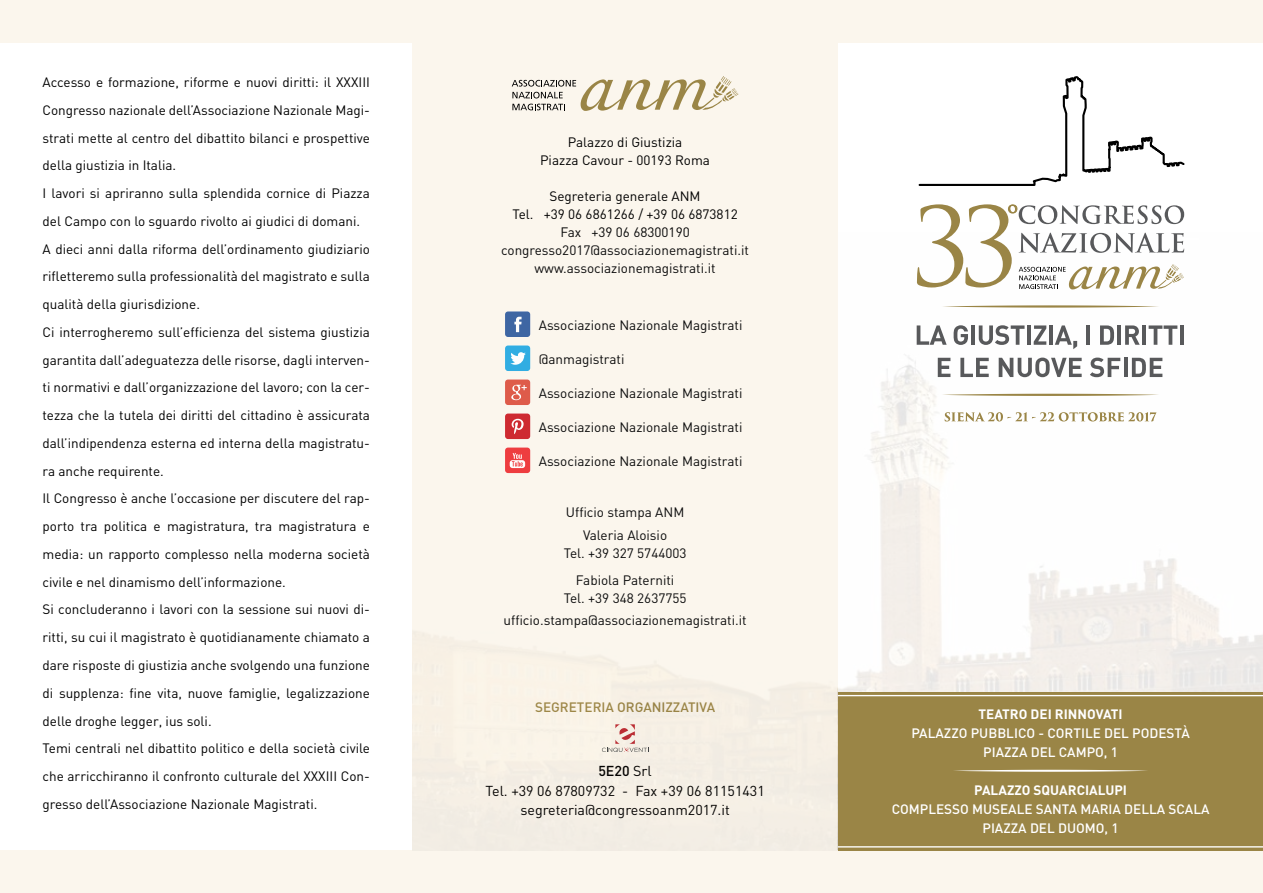
<style>
.page{position:relative;width:1263px;height:893px;background:#fff}
.page>*{position:absolute;margin:0;border:0;box-sizing:border-box;transform-origin:0 0}
.t1{font:14.25px/19.5px "DIN";color:#000;text-align:center}
.t2{font:13.5px/27.8px "DIN";color:#000;text-align:center}
.t3{font:500 13.5px/18.9px "DIN";color:#fff;text-align:center}
.t4{font:700 13.5px "DIN";color:#fff}
.t5{font:500 13.5px "DIN";color:#9a8546}
.s1{font-weight:500}
</style>
<div class="page">
<div style="left:412px;top:0;width:426px;height:893px;background:#fbf6ed"></div>
<img style="left:412px;top:248px;width:851px;height:602px">
<div style="left:0;top:850px;width:1263px;height:43px;background:#fbf6ed"></div>
<div style="left:0;top:0;width:1263px;height:43px;background:#fbf6ed"></div>
<svg style="left:602px;top:724px;width:47px;height:28px"></svg>
<svg style="left:505px;top:311px;width:25px;height:26px"></svg>
<svg style="left:505px;top:345px;width:25px;height:26px"></svg>
<svg style="left:505px;top:379px;width:25px;height:26px"></svg>
<svg style="left:505px;top:414px;width:25px;height:25px"></svg>
<svg style="left:505px;top:448px;width:25px;height:25px"></svg>
<svg style="left:512px;top:76px;width:226px;height:35px"></svg>
<svg style="left:917px;top:325px;width:30px;height:20px"></svg>
<svg style="left:953px;top:325px;width:15px;height:20px"></svg>
<hr style="left:971px;top:325px;width:4px;height:20px;background:#58595b">
<svg style="left:979px;top:325px;width:45px;height:20px"></svg>
<hr style="left:1027px;top:325px;width:4px;height:20px;background:#58595b">
<svg style="left:1034px;top:325px;width:12px;height:20px"></svg>
<hr style="left:1049px;top:325px;width:4px;height:20px;background:#58595b">
<svg style="left:1055px;top:325px;width:22px;height:24px"></svg>
<hr style="left:1086px;top:325px;width:4px;height:20px;background:#58595b">
<svg style="left:1100px;top:325px;width:14px;height:20px"></svg>
<hr style="left:1117px;top:325px;width:4px;height:20px;background:#58595b">
<svg style="left:1125px;top:325px;width:15px;height:20px"></svg>
<hr style="left:1142px;top:325px;width:4px;height:20px;background:#58595b">
<svg style="left:1148px;top:325px;width:29px;height:20px"></svg>
<hr style="left:1180px;top:325px;width:4px;height:20px;background:#58595b">
<svg style="left:938px;top:358px;width:12px;height:19px"></svg>
<svg style="left:960px;top:358px;width:29px;height:19px"></svg>
<svg style="left:999px;top:358px;width:83px;height:19px"></svg>
<svg style="left:1090px;top:358px;width:30px;height:19px"></svg>
<svg style="left:1123px;top:358px;width:4px;height:19px"></svg>
<svg style="left:1132px;top:358px;width:30px;height:19px"></svg>
<svg style="left:942px;top:305px;width:217px;height:3px"></svg>
<svg style="left:942px;top:394px;width:217px;height:2px"></svg>
<svg style="left:945px;top:412px;width:211px;height:9px"></svg>
<svg style="left:918px;top:76px;width:267px;height:110px"></svg>
<svg style="left:917px;top:204px;width:267px;height:85px"></svg>
<div style="left:838px;top:692px;width:425px;height:159px;background:#9a8546"></div>
<hr style="left:838px;top:695px;width:425px;height:1px;background:#fff">
<hr style="left:838px;top:846px;width:425px;height:1px;background:#fff">
<svg style="left:954px;top:770px;width:193px;height:2px"></svg>
<p class="t2" style="left:43px;top:68px;width:329px;text-align:left">Accesso e formazione, riforme e nuovi diritti: il XXXIII Congresso nazionale dell’Associazione Nazionale Magi&shy;strati mette al centro del dibattito bilanci e prospettive della giustizia in Italia.<br>I lavori si apriranno sulla splendida cornice di Piazza del Campo con lo sguardo rivolto ai giudici di domani.<br>A dieci anni dalla riforma dell’ordinamento giudiziario rifletteremo sulla professionalità del magistrato e sulla qualità della giurisdizione.<br>Ci interrogheremo sull’efficienza del sistema giustizia garantita dall’adeguatezza delle risorse, dagli interven&shy;ti normativi e dall’organizzazione del lavoro; con la cer&shy;tezza che la tutela dei diritti del cittadino è assicurata dall’indipendenza esterna ed interna della magistratu&shy;ra anche requirente.<br>Il Congresso è anche l’occasione per discutere del rap&shy;porto tra politica e magistratura, tra magistratura e media: un rapporto complesso nella moderna società civile e nel dinamismo dell’informazione.<br>Si concluderanno i lavori con la sessione sui nuovi di&shy;ritti, su cui il magistrato è quotidianamente chiamato a dare risposte di giustizia anche svolgendo una funzione di supplenza: fine vita, nuove famiglie, legalizzazione delle droghe legger, ius soli.<br>Temi centrali nel dibattito politico e della società civile che arricchiranno il confronto culturale del XXXIII Con&shy;gresso dell’Associazione Nazionale Magistrati.</p>
<p class="t2" style="left:540px;top:133px;width:171px;line-height:18px">Palazzo di Giustizia<br>Piazza Cavour - 00193 Roma</p>
<p class="t2" style="left:501px;top:187px;width:249px;line-height:18px">Segreteria generale ANM<br>Tel. +39 06 6861266 / +39 06 6873812<br>Fax +39 06 68300190 congresso2017@associazionemagistrati.it www.associazionemagistrati.it</p>
<p class="t2" style="left:539px;top:311px;width:205px">Associazione Nazionale Magistrati</p>
<p class="t2" style="left:539px;top:345px;width:87px">@anmagistrati</p>
<p class="t2" style="left:539px;top:379px;width:205px">Associazione Nazionale Magistrati</p>
<p class="t2" style="left:539px;top:413px;width:205px">Associazione Nazionale Magistrati</p>
<p class="t2" style="left:539px;top:446px;width:205px">Associazione Nazionale Magistrati</p>
<p class="t2" style="left:566px;top:501px;width:120px;line-height:22.5px">Ufficio stampa ANM<br>Valeria Aloisio</p>
<p class="t2" style="left:564px;top:539px;width:124px;line-height:27px">Tel. +39 327 5744003<br>Fabiola Paterniti</p>
<p class="t2" style="left:503px;top:586px;width:245px;line-height:22.5px">Tel. +39 348 2637755 ufficio.stampa@associazionemagistrati.it</p>
<p class="t5" style="left:535px;top:698px;width:182px">SEGRETERIA ORGANIZZATIVA</p>
<p class="t1" style="left:485px;top:761px;width:281px"><span class="s1">5E20</span> Srl<br>Tel. +39 06 87809732 - Fax +39 06 81151431 segreteria@congressoanm2017.it</p>
<p class="t4" style="left:978px;top:706px;width:146px">TEATRO DEI RINNOVATI</p>
<p class="t3" style="left:911px;top:723px;width:280px">PALAZZO PUBBLICO - CORTILE DEL PODESTÀ<br>PIAZZA DEL CAMPO, 1</p>
<p class="t4" style="left:974px;top:781px;width:154px">PALAZZO SQUARCIALUPI</p>
<p class="t3" style="left:892px;top:799px;width:319px">COMPLESSO MUSEALE SANTA MARIA DELLA SCALA<br>PIAZZA DEL DUOMO, 1</p>
</div>
